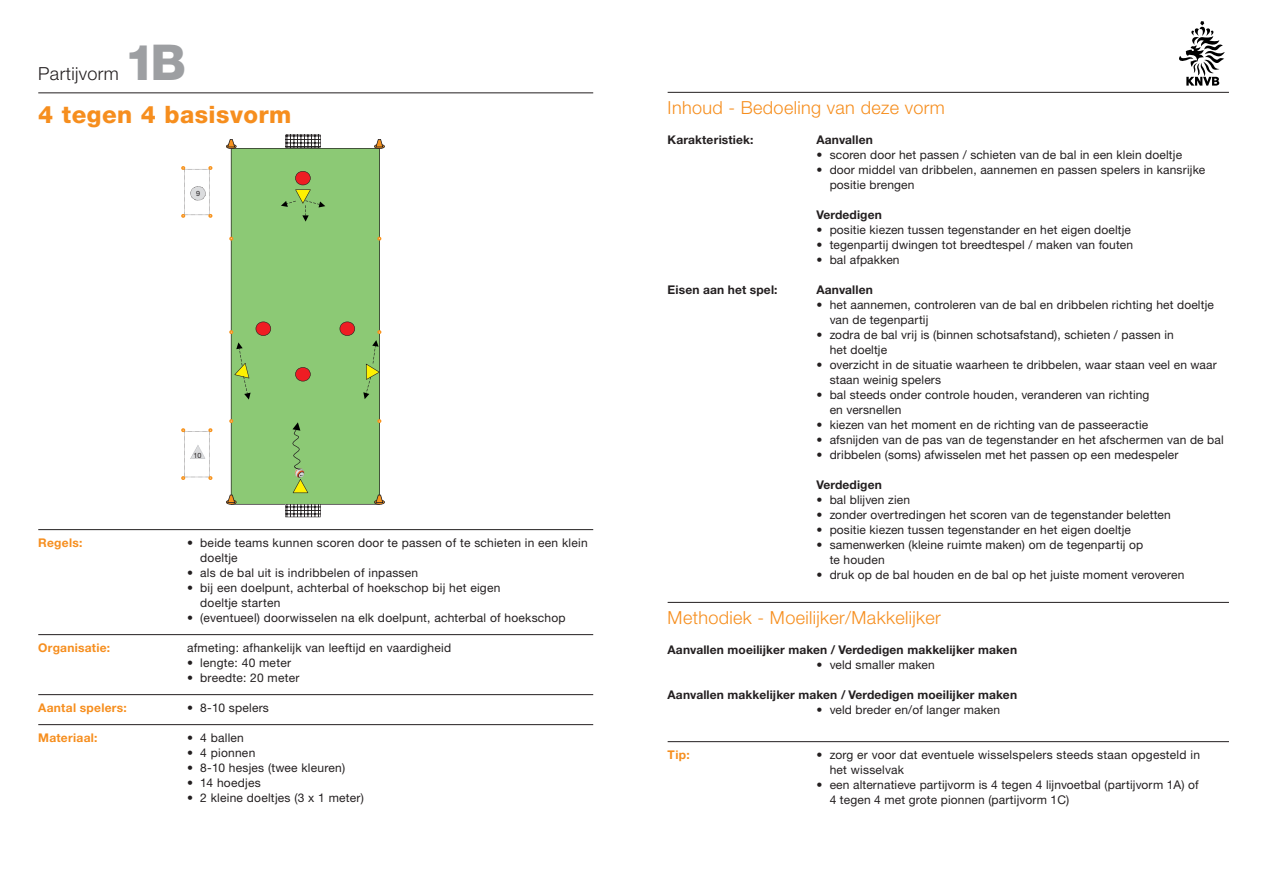
<style>
.page{position:relative;width:1263px;height:893px;background:#fff}
.page>*{position:absolute;margin:0;border:0;box-sizing:border-box;transform-origin:0 0}
.t1{font:800 49.5px "Helvetica Neue";color:#9d9fa2}
.t2{font:800 24px "Helvetica Neue";letter-spacing:.02em;color:#f68e1e}
.t3{font:300 18px "Helvetica Neue";letter-spacing:.02em;color:#f68e1e}
.t4{font:300 18px "Helvetica Neue";letter-spacing:.02em;color:#231f20}
.t5{font:12px/15px "Helvetica Neue CE";letter-spacing:.01em;color:#231f20}
.t6{font:700 12px "Helvetica Neue CE";letter-spacing:.01em;color:#231f20}
.t7{font:700 12px "Helvetica Neue CE";letter-spacing:.02em;color:#f68e1e}
.t8{font:7.2px "Helvetica Neue";color:#231f20}
</style>
<div class="page">
<svg style="left:1179px;top:21px;width:46px;height:65px"></svg>
<div style="left:231px;top:148px;width:149px;height:357px;background:#8cc975"></div>
<svg style="left:285px;top:504px;width:36px;height:13px"></svg>
<svg style="left:226px;top:495px;width:11px;height:10px"></svg>
<svg style="left:285px;top:135px;width:36px;height:13px"></svg>
<svg style="left:226px;top:139px;width:11px;height:10px"></svg>
<svg style="left:374px;top:139px;width:11px;height:10px"></svg>
<svg style="left:374px;top:495px;width:11px;height:10px"></svg>
<svg style="left:256px;top:322px;width:15px;height:14px"></svg>
<svg style="left:295px;top:367px;width:16px;height:14px"></svg>
<svg style="left:340px;top:322px;width:15px;height:14px"></svg>
<svg style="left:363px;top:340px;width:17px;height:59px"></svg>
<svg style="left:234px;top:342px;width:17px;height:58px"></svg>
<svg style="left:281px;top:171px;width:44px;height:51px"></svg>
<svg style="left:229px;top:237px;width:4px;height:4px"></svg>
<svg style="left:181px;top:166px;width:31px;height:52px"></svg>
<svg style="left:229px;top:330px;width:4px;height:4px"></svg>
<svg style="left:181px;top:428px;width:31px;height:52px"></svg>
<svg style="left:229px;top:419px;width:4px;height:4px"></svg>
<svg style="left:377px;top:237px;width:4px;height:4px"></svg>
<svg style="left:377px;top:330px;width:4px;height:4px"></svg>
<svg style="left:377px;top:419px;width:4px;height:4px"></svg>
<svg style="left:292px;top:422px;width:16px;height:71px"></svg>
<hr style="left:38px;top:92px;width:555px;height:1px;background:#231f20">
<hr style="left:38px;top:529px;width:555px;height:1px;background:#231f20">
<hr style="left:38px;top:634px;width:555px;height:1px;background:#231f20">
<hr style="left:38px;top:694px;width:555px;height:1px;background:#231f20">
<hr style="left:38px;top:724px;width:555px;height:1px;background:#231f20">
<hr style="left:668px;top:92px;width:561px;height:1px;background:#231f20">
<hr style="left:668px;top:602px;width:561px;height:1px;background:#231f20">
<hr style="left:668px;top:741px;width:561px;height:1px;background:#231f20">
<h1 class="t1" style="left:125px;top:33px;width:63px">1B</h1>
<h2 class="t2" style="left:38px;top:101px;width:255px">4 tegen 4 basisvorm</h2>
<h3 class="t4" style="left:38px;top:62px;width:82px">Partijvorm</h3>
<p class="t8" style="left:196px;top:189px;width:6px">9</p>
<p class="t8" style="left:194px;top:451px;width:10px">10</p>
<p class="t7" style="left:38px;top:535px;width:46px">Regels:</p>
<p class="t5" style="left:200px;top:535px;width:389px;text-indent:-13px">• beide teams kunnen scoren door te passen of te schieten in een klein doeltje</p>
<p class="t5" style="left:187px;top:565px;width:233px">• als de bal uit is indribbelen of inpassen</p>
<p class="t5" style="left:200px;top:580px;width:302px;text-indent:-13px">• bij een doelpunt, achterbal of hoekschop bij het eigen doeltje starten</p>
<p class="t5" style="left:187px;top:610px;width:380px">• (eventueel) doorwisselen na elk doelpunt, achterbal of hoekschop</p>
<p class="t7" style="left:38px;top:640px;width:73px">Organisatie:</p>
<p class="t5" style="left:187px;top:640px;width:265px">afmeting: afhankelijk van leeftijd en vaardigheid</p>
<p class="t5" style="left:187px;top:655px;width:105px">• lengte: 40 meter</p>
<p class="t5" style="left:187px;top:670px;width:114px">• breedte: 20 meter</p>
<p class="t7" style="left:38px;top:700px;width:90px">Aantal spelers:</p>
<p class="t5" style="left:187px;top:700px;width:83px">• 8-10 spelers</p>
<p class="t7" style="left:38px;top:730px;width:61px">Materiaal:</p>
<p class="t5" style="left:187px;top:730px;width:58px">• 4 ballen</p>
<p class="t5" style="left:187px;top:745px;width:70px">• 4 pionnen</p>
<p class="t5" style="left:187px;top:760px;width:160px">• 8-10 hesjes (twee kleuren)</p>
<p class="t5" style="left:187px;top:775px;width:75px">• 14 hoedjes</p>
<p class="t5" style="left:187px;top:790px;width:178px">• 2 kleine doeltjes (3 x 1 meter)</p>
<h3 class="t3" style="left:668px;top:97px;width:279px">Inhoud - Bedoeling van deze vorm</h3>
<p class="t6" style="left:668px;top:132px;width:87px">Karakteristiek:</p>
<p class="t6" style="left:816px;top:132px;width:58px">Aanvallen</p>
<p class="t5" style="left:816px;top:147px;width:367px">• scoren door het passen / schieten van de bal in een klein doeltje</p>
<p class="t5" style="left:830px;top:162px;width:377px;text-indent:-13px">• door middel van dribbelen, aannemen en passen spelers in kansrijke positie brengen</p>
<p class="t6" style="left:816px;top:207px;width:67px">Verdedigen</p>
<p class="t5" style="left:816px;top:222px;width:316px">• positie kiezen tussen tegenstander en het eigen doeltje</p>
<p class="t5" style="left:816px;top:237px;width:318px">• tegenpartij dwingen tot breedtespel / maken van fouten</p>
<p class="t5" style="left:816px;top:252px;width:85px">• bal afpakken</p>
<p class="t6" style="left:668px;top:282px;width:111px">Eisen aan het spel:</p>
<p class="t6" style="left:816px;top:282px;width:58px">Aanvallen</p>
<p class="t5" style="left:830px;top:297px;width:386px;text-indent:-13px">• het aannemen, controleren van de bal en dribbelen richting het doeltje van de tegenpartij</p>
<p class="t5" style="left:830px;top:327px;width:346px;text-indent:-13px">• zodra de bal vrij is (binnen schotsafstand), schieten / passen in het doeltje</p>
<p class="t5" style="left:830px;top:357px;width:389px;text-indent:-13px">• overzicht in de situatie waarheen te dribbelen, waar staan veel en waar staan weinig spelers</p>
<p class="t5" style="left:830px;top:387px;width:321px;text-indent:-13px">• bal steeds onder controle houden, veranderen van richting en versnellen</p>
<p class="t5" style="left:816px;top:417px;width:333px">• kiezen van het moment en de richting van de passeeractie</p>
<p class="t5" style="left:816px;top:432px;width:409px">• afsnijden van de pas van de tegenstander en het afschermen van de bal</p>
<p class="t5" style="left:816px;top:447px;width:363px">• dribbelen (soms) afwisselen met het passen op een medespeler</p>
<p class="t6" style="left:816px;top:477px;width:67px">Verdedigen</p>
<p class="t5" style="left:816px;top:492px;width:95px">• bal blijven zien</p>
<p class="t5" style="left:816px;top:507px;width:356px">• zonder overtredingen het scoren van de tegenstander beletten</p>
<p class="t5" style="left:816px;top:522px;width:316px">• positie kiezen tussen tegenstander en het eigen doeltje</p>
<p class="t5" style="left:830px;top:537px;width:315px;text-indent:-13px">• samenwerken (kleine ruimte maken) om de tegenpartij op te houden</p>
<p class="t5" style="left:816px;top:567px;width:369px">• druk op de bal houden en de bal op het juiste moment veroveren</p>
<h3 class="t3" style="left:668px;top:607px;width:275px">Methodiek - Moeilijker/Makkelijker</h3>
<p class="t6" style="left:668px;top:642px;width:351px">Aanvallen moeilijker maken / Verdedigen makkelijker maken</p>
<p class="t5" style="left:816px;top:657px;width:120px">• veld smaller maken</p>
<p class="t6" style="left:668px;top:687px;width:351px">Aanvallen makkelijker maken / Verdedigen moeilijker maken</p>
<p class="t5" style="left:816px;top:702px;width:185px">• veld breder en/of langer maken</p>
<p class="t7" style="left:668px;top:747px;width:24px">Tip:</p>
<p class="t5" style="left:830px;top:747px;width:372px;text-indent:-13px">• zorg er voor dat eventuele wisselspelers steeds staan opgesteld in het wisselvak</p>
<p class="t5" style="left:830px;top:777px;width:371px;text-indent:-13px">• een alternatieve partijvorm is 4 tegen 4 lijnvoetbal (partijvorm 1A) of<br>4 tegen 4 met grote pionnen (partijvorm 1C)</p>
</div>
